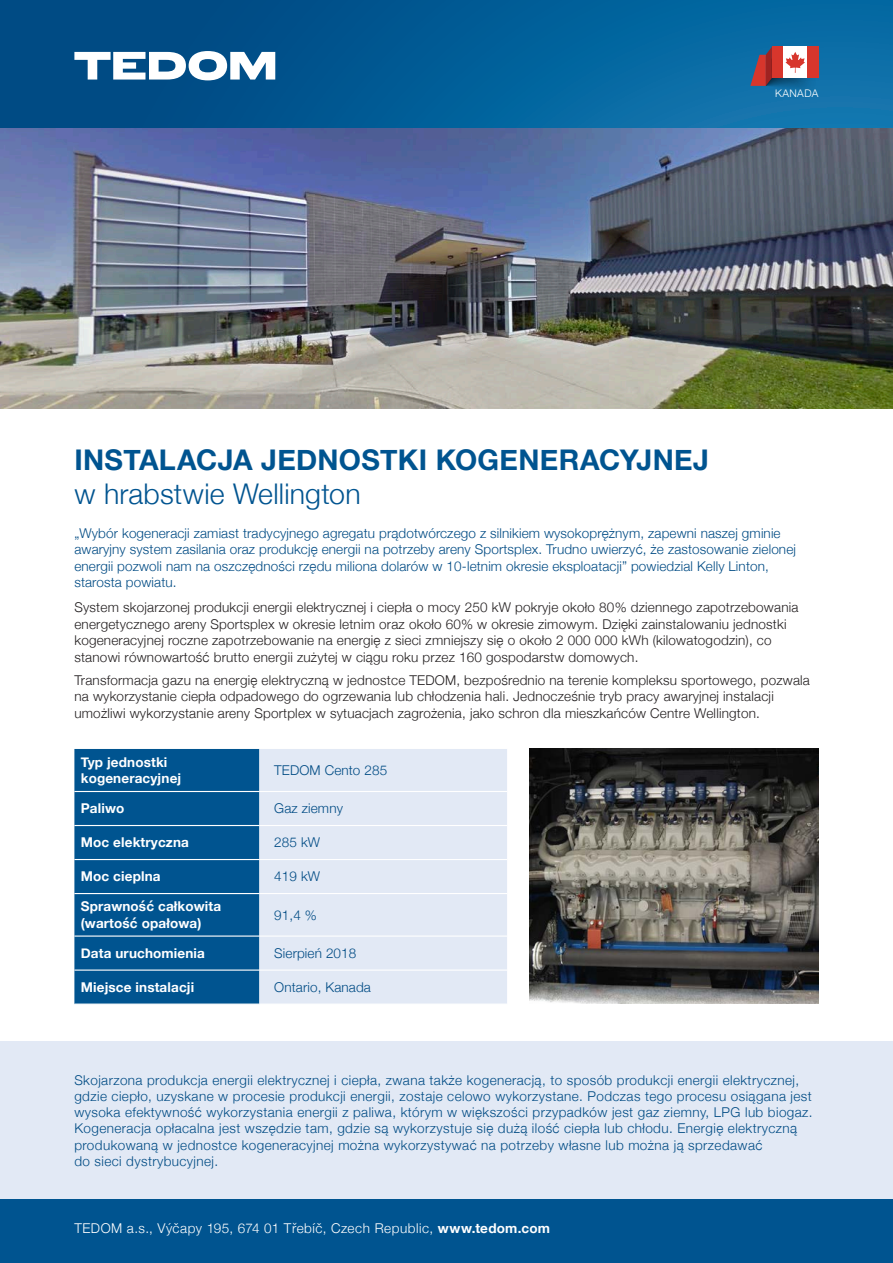
<style>
.page{position:relative;width:893px;height:1263px;background:#fff}
.page>*{position:absolute;margin:0;border:0;box-sizing:border-box;transform-origin:0 0}
.t1{font:700 28.5px "Helvetica Neue";letter-spacing:.01em;color:#005490}
.t2{font:300 28.5px "Helvetica Neue";letter-spacing:.005em;color:#005490}
.t3{font:300 13.5px/16.5px "Helvetica Neue";letter-spacing:.015em;color:#231f20}
.t4{font:300 13.5px/16.2px "Helvetica Neue";letter-spacing:.03em;color:#004b84}
.t5{font:300 13.5px/16.5px "Helvetica Neue";letter-spacing:.01em;color:#004b84}
.t6{font:700 13.5px/16.2px "Helvetica Neue";letter-spacing:.01em;color:#fff}
.t7{font:300 13.5px "Helvetica Neue";letter-spacing:.04em;color:#fff}
.t8{font:300 10.5px "Helvetica Neue";letter-spacing:.04em;color:#fff}
.s1{font-weight:700}
</style>
<div class="page">
<div style="left:0;top:1042px;width:893px;height:221px;background:#e2e9f5"></div>
<div style="left:0;top:1199px;width:893px;height:64px;background:#005490"></div>
<img style="left:0;top:128px;width:893px;height:280px">
<div style="left:0;top:0;width:893px;height:128px;background:linear-gradient(to right,#00457f,#0c75ae)"></div>
<img style="left:529px;top:748px;width:290px;height:255px">
<div style="left:74px;top:749px;width:185px;height:254px;background:#005490"></div>
<div style="left:259px;top:749px;width:248px;height:254px;background:#e2e9f5"></div>
<hr style="left:74px;top:791px;width:185px;height:1px;background:#fff">
<hr style="left:74px;top:825px;width:185px;height:1px;background:#fff">
<hr style="left:74px;top:859px;width:185px;height:1px;background:#fff">
<hr style="left:74px;top:893px;width:185px;height:1px;background:#fff">
<hr style="left:74px;top:935px;width:185px;height:2px;background:#fff">
<hr style="left:74px;top:969px;width:185px;height:2px;background:#fff">
<hr style="left:259px;top:791px;width:248px;height:1px;background:#fff">
<hr style="left:259px;top:825px;width:248px;height:1px;background:#fff">
<hr style="left:259px;top:859px;width:248px;height:1px;background:#fff">
<hr style="left:259px;top:893px;width:248px;height:1px;background:#fff">
<hr style="left:259px;top:935px;width:248px;height:2px;background:#fff">
<hr style="left:259px;top:969px;width:248px;height:2px;background:#fff">
<svg style="left:750px;top:47px;width:69px;height:47px"></svg>
<svg style="left:74px;top:51px;width:201px;height:29px"></svg>
<p class="t8" style="left:775px;top:84px;width:45px">KANADA</p>
<h1 class="t1" style="left:74px;top:437px;width:636px">INSTALACJA JEDNOSTKI KOGENERACYJNEJ</h1>
<h1 class="t2" style="left:74px;top:471px;width:288px">w hrabstwie Wellington</h1>
<p class="t5" style="left:74px;top:524px;width:723px">„Wybór kogeneracji zamiast tradycyjnego agregatu prądotwórczego z silnikiem wysokoprężnym, zapewni naszej gminie awaryjny system zasilania oraz produkcję energii na potrzeby areny Sportsplex. Trudno uwierzyć, że zastosowanie zielonej energii pozwoli nam na oszczędności rzędu miliona dolarów w 10-letnim okresie eksploatacji” powiedzial Kelly Linton, starosta powiatu.</p>
<p class="t3" style="left:74px;top:598px;width:726px">System skojarzonej produkcji energii elektrycznej i ciepła o mocy 250 kW pokryje około 80% dziennego zapotrzebowania energetycznego areny Sportsplex w okresie letnim oraz około 60% w okresie zimowym. Dzięki zainstalowaniu jednostki kogeneracyjnej roczne zapotrzebowanie na energię z sieci zmniejszy się o około 2 000 000 kWh (kilowatogodzin), co stanowi równowartość brutto energii zużytej w ciągu roku przez 160 gospodarstw domowych.</p>
<p class="t3" style="left:74px;top:671px;width:737px">Transformacja gazu na energię elektryczną w jednostce TEDOM, bezpośrednio na terenie kompleksu sportowego, pozwala na wykorzystanie ciepła odpadowego do ogrzewania lub chłodzenia hali. Jednocześnie tryb pracy awaryjnej instalacji umożliwi wykorzystanie areny Sportplex w sytuacjach zagrożenia, jako schron dla mieszkańców Centre Wellington.</p>
<p class="t6" style="left:81px;top:754px;width:102px">Typ jednostki kogeneracyjnej</p>
<p class="t5" style="left:274px;top:760px;width:115px">TEDOM Cento 285</p>
<p class="t6" style="left:81px;top:801px;width:45px">Paliwo</p>
<p class="t5" style="left:274px;top:799px;width:70px">Gaz ziemny</p>
<p class="t6" style="left:81px;top:835px;width:110px">Moc elektryczna</p>
<p class="t4" style="left:274px;top:833px;width:47px">285 kW</p>
<p class="t6" style="left:81px;top:869px;width:81px">Moc cieplna</p>
<p class="t4" style="left:274px;top:867px;width:47px">419 kW</p>
<p class="t6" style="left:81px;top:899px;width:142px">Sprawność całkowita (wartość opałowa)</p>
<p class="t4" style="left:274px;top:906px;width:44px">91,4 %</p>
<p class="t6" style="left:81px;top:945px;width:126px">Data uruchomienia</p>
<p class="t5" style="left:274px;top:944px;width:84px">Sierpień 2018</p>
<p class="t6" style="left:81px;top:979px;width:115px">Miejsce instalacji</p>
<p class="t5" style="left:274px;top:978px;width:98px">Ontario, Kanada</p>
<p class="t4" style="left:74px;top:1071px;width:740px">Skojarzona produkcja energii elektrycznej i ciepła, zwana także kogeneracją, to sposób produkcji energii elektrycznej, gdzie ciepło, uzyskane w procesie produkcji energii, zostaje celowo wykorzystane. Podczas tego procesu osiągana jest wysoka efektywność wykorzystania energii z paliwa, którym w większości przypadków jest gaz ziemny, LPG lub biogaz.<br>Kogeneracja opłacalna jest wszędzie tam, gdzie są wykorzystuje się dużą ilość ciepła lub chłodu. Energię elektryczną produkowaną w jednostce kogeneracyjnej można wykorzystywać na potrzeby własne lub można ją sprzedawać<br>do sieci dystrybucyjnej.</p>
<p class="t7" style="left:74px;top:1217px;width:477px">TEDOM a.s., Výčapy 195, 674 01 Třebíč, Czech Republic, <span class="s1">www.tedom.com</span></p>
</div>
